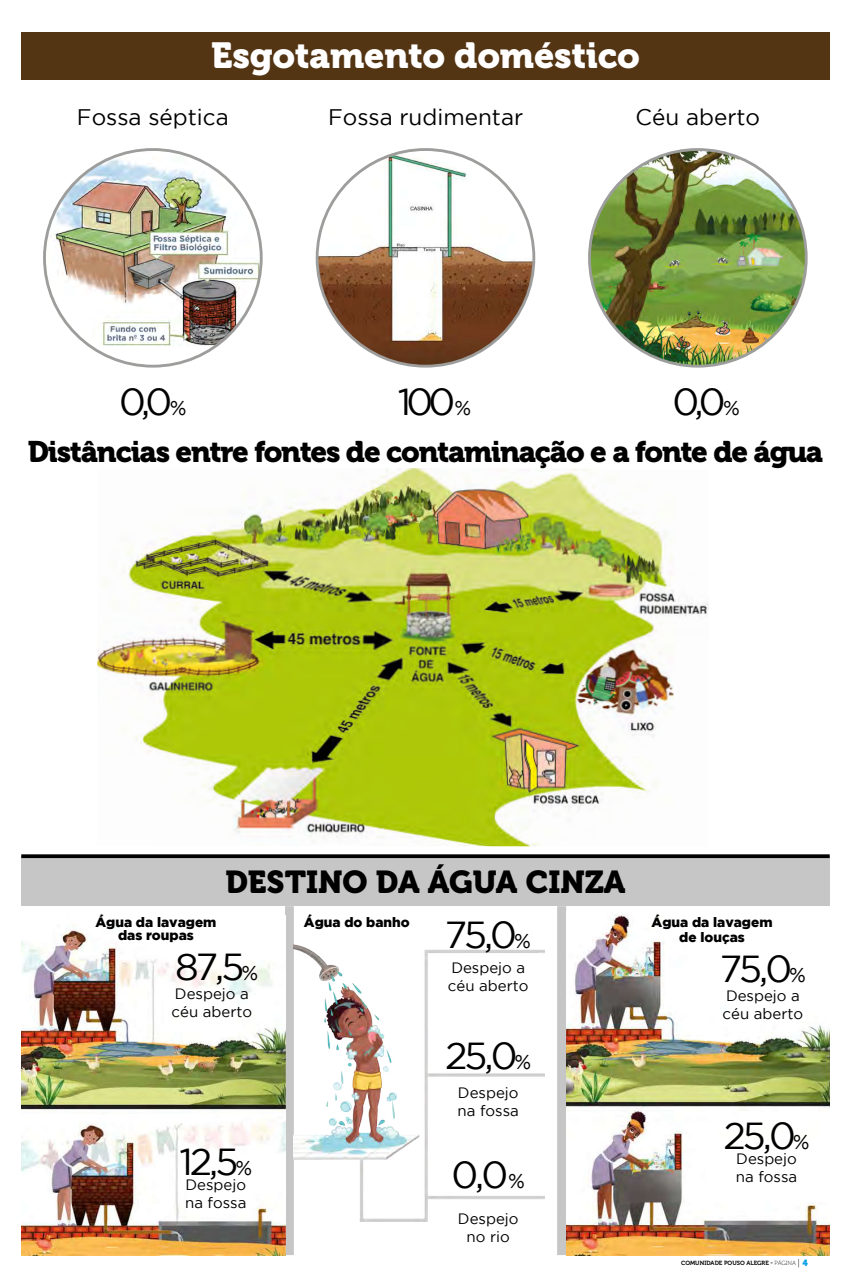
<style>
.page{position:relative;width:851px;height:1276px;background:#fff}
.page>*{position:absolute;margin:0;border:0;box-sizing:border-box;transform-origin:0 0}
.t1{font:37.5px "Gotham";letter-spacing:-.08em;color:#000}
.t2{font:36px "Museo 900";letter-spacing:-.005em;color:#fff}
.t3{font:31.5px "Museo 900";color:#000}
.t4{font:29.55px "Museo 900";letter-spacing:-.04em;color:#000}
.t5{font:22.5px "Gotham";color:#000}
.t6{font:15px/18px "Gotham";color:#000}
.t7{font:900 13.58px/14.5px "Gotham";color:#000;text-align:center}
.t8{font:6px "Museo 700";color:#000}
.s1{font-size:20.1px}
.s2{font-family:"Museo 100"}
.s3{font-family:"Museo 100";font-size:9px}
.s4{font-family:"Museo 900";font-size:9px;color:#009fe3}
</style>
<div class="page">
<div style="left:285px;top:906px;width:9px;height:349px;background:#c6c6c6"></div>
<div style="left:557px;top:906px;width:9px;height:349px;background:#c6c6c6"></div>
<div style="left:21px;top:856px;width:808px;height:50px;background:#c6c6c6"></div>
<img style="left:21px;top:925px;width:264px;height:330px">
<img style="left:294px;top:944px;width:250px;height:277px">
<img style="left:566px;top:914px;width:263px;height:341px">
<svg style="left:21px;top:854px;width:808px;height:4px;background:#151515"></svg>
<img style="left:44px;top:150px;width:217px;height:196px">
<img style="left:319px;top:154px;width:214px;height:212px">
<img style="left:589px;top:149px;width:217px;height:216px">
<div style="left:21px;top:32px;width:808px;height:47px;background:#533413"></div>
<img style="left:97px;top:468px;width:611px;height:378px">
<h2 class="t2" style="left:211px;top:35px;width:430px">Esgotamento doméstico</h2>
<h3 class="t5" style="left:77px;top:105px;width:153px">Fossa séptica</h3>
<h3 class="t5" style="left:328px;top:105px;width:196px">Fossa rudimentar</h3>
<h3 class="t5" style="left:635px;top:105px;width:126px">Céu aberto</h3>
<h1 class="t1" style="left:119px;top:381px;width:69px">0,0<span class="s1">%</span></h1>
<h1 class="t1" style="left:398px;top:381px;width:75px">100<span class="s1">%</span></h1>
<h1 class="t1" style="left:672px;top:381px;width:69px">0,0<span class="s1">%</span></h1>
<h3 class="t4" style="left:28px;top:435px;width:796px">Distâncias entre fontes de contaminação e a fonte de água</h3>
<h3 class="t3" style="left:225px;top:864px;width:401px">DESTINO DA ÁGUA CINZA</h3>
<p class="t7" style="left:95px;top:915px;width:122px;line-height:13px">Água da lavagem das roupas</p>
<p class="t7" style="left:304px;top:915px;width:107px">Água do banho</p>
<h1 class="t1" style="left:175px;top:945px;width:84px">87,5<span class="s1">%</span></h1>
<p class="t6" style="left:171px;top:984px;width:82px">Despejo a céu aberto</p>
<h1 class="t1" style="left:179px;top:1141px;width:74px">12,5<span class="s1">%</span></h1>
<p class="t6" style="left:185px;top:1175px;width:63px">Despejo na fossa</p>
<h1 class="t1" style="left:444px;top:913px;width:88px">75,0<span class="s1">%</span></h1>
<p class="t6" style="left:448px;top:958px;width:82px">Despejo a céu aberto</p>
<h1 class="t1" style="left:445px;top:1035px;width:88px">25,0<span class="s1">%</span></h1>
<p class="t6" style="left:457px;top:1084px;width:63px">Despejo na fossa</p>
<h1 class="t1" style="left:451px;top:1154px;width:75px">0,0<span class="s1">%</span></h1>
<p class="t6" style="left:458px;top:1209px;width:62px;text-align:center">Despejo no rio</p>
<p class="t7" style="left:651px;top:915px;width:122px">Água da lavagem de louças</p>
<h1 class="t1" style="left:719px;top:948px;width:88px">75,0<span class="s1">%</span></h1>
<p class="t6" style="left:722px;top:986px;width:82px">Despejo a céu aberto</p>
<h1 class="t1" style="left:723px;top:1114px;width:88px">25,0<span class="s1">%</span></h1>
<p class="t6" style="left:735px;top:1149px;width:63px">Despejo na fossa</p>
<p class="t8" style="left:681px;top:1259px;width:128px">COMUNIDADE POUSO ALEGRE - <span class="s2">PÁGINA</span> <span class="s3">|</span> <span class="s4">4</span></p>
</div>
